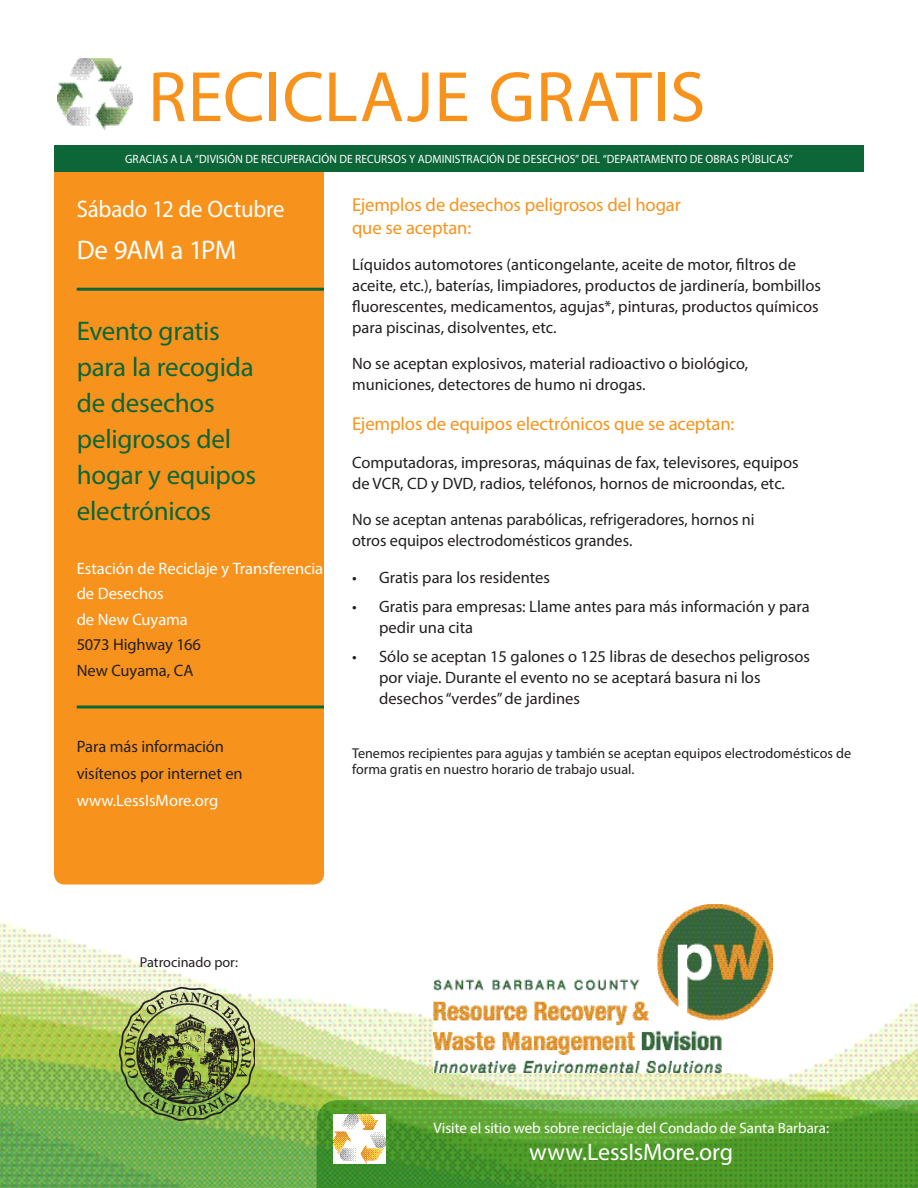
<style>
.page{position:relative;width:918px;height:1188px;background:#fff}
.page>*{position:absolute;margin:0;border:0;box-sizing:border-box;transform-origin:0 0}
.t1{font:72px "Myriad Pro";letter-spacing:.01em;color:#f7931d}
.t2{font:27px/36px "Myriad Pro";letter-spacing:-.01em;color:#0c6638}
.t3{font:27px "Myriad Pro";letter-spacing:-.03em;color:#fff}
.t4{font:24px "Myriad Pro";letter-spacing:-.01em;color:#fff}
.t5{font:24px "Myriad Pro";letter-spacing:-.01em;color:#fff;scale:.95 1}
.t6{font:18.75px/22.5px "Myriad Pro";letter-spacing:-.01em;color:#f7931d}
.t7{font:16.5px/21px "Myriad Pro";color:#231f20}
.t8{font:16.5px/25.5px "Myriad Pro";letter-spacing:-.005em;color:#fff}
.t9{font:15px "Myriad Pro";color:#fff}
.t10{font:14.25px/16.5px "Myriad Pro";color:#231f20}
.t11{font:12px "Myriad Pro";letter-spacing:.01em;color:#fff;scale:.95 1}
.s1{color:#fff}
</style>
<div class="page">
<img style="left:0;top:921px;width:918px;height:267px">
<div style="left:54px;top:157px;width:270px;height:728px;background:#f7931d;border-radius:11px"></div>
<hr style="left:77px;top:288px;width:247px;height:3px;background:#0c6638">
<hr style="left:77px;top:706px;width:247px;height:3px;background:#0c6638">
<div style="left:54px;top:145px;width:810px;height:27px;background:#0c6638"></div>
<img style="left:433px;top:904px;width:340px;height:169px">
<img style="left:120px;top:986px;width:135px;height:134px">
<img style="left:57px;top:59px;width:75px;height:70px">
<svg style="left:317px;top:1100px;width:601px;height:88px;background:#529c2f"></svg>
<img style="left:334px;top:1115px;width:52px;height:49px">
<p class="t1" style="left:148px;top:53px;width:559px">RECICLAJE GRATIS</p>
<p class="t11" style="left:125px;top:151px;width:15px">Gracias</p>
<p class="t11" style="left:170px;top:151px;width:130px">a la “División de Recuperaci</p>
<p class="t11" style="left:322px;top:151px;width:71px">ón de Recursos</p>
<p class="t11" style="left:409px;top:151px;width:24px">y Administraci</p>
<p class="t11" style="left:489px;top:151px;width:52px">ón de Desechos</p>
<p class="t11" style="left:575px;top:151px;width:14px">” del</p>
<p class="t11" style="left:603px;top:151px;width:21px">“Departamento</p>
<p class="t11" style="left:690px;top:151px;width:39px">de Obras</p>
<p class="t11" style="left:741px;top:151px;width:28px">Públicas</p>
<p class="t11" style="left:789px;top:151px;width:6px">”</p>
<p class="t6" style="left:352px;top:193px;width:330px">Ejemplos de desechos peligrosos del hogar que se aceptan:</p>
<p class="t7" style="left:352px;top:253px;width:470px">Líquidos automotores (anticongelante, aceite de motor, filtros de aceite, etc.), baterías, limpiadores, productos de jardinería, bombillos fluorescentes, medicamentos, agujas*, pinturas, productos químicos para piscinas, disolventes, etc.</p>
<p class="t7" style="left:352px;top:352px;width:398px">No se aceptan explosivos, material radioactivo o biológico, municiones, detectores de humo ni drogas.</p>
<p class="t6" style="left:352px;top:412px;width:384px">Ejemplos de equipos electrónicos que se aceptan:</p>
<p class="t7" style="left:352px;top:451px;width:448px">Computadoras, impresoras, máquinas de fax, televisores, equipos de VCR, CD y DVD, radios, teléfonos, hornos de microondas, etc.</p>
<p class="t7" style="left:352px;top:508px;width:404px">No se aceptan antenas parabólicas, refrigeradores, hornos ni otros equipos electrodomésticos grandes.</p>
<p class="t7" style="left:352px;top:567px;width:200px">• Gratis para los residentes</p>
<p class="t7" style="left:379px;top:596px;width:432px;text-indent:-27px">• Gratis para empresas: Llame antes para más información y para pedir una cita</p>
<p class="t7" style="left:379px;top:646px;width:432px;text-indent:-27px">• Sólo se aceptan 15 galones o 125 libras de desechos peligrosos por viaje. Durante el evento no se aceptará basura ni los desechos “verdes” de jardines</p>
<p class="t10" style="left:352px;top:744px;width:501px">Tenemos recipientes para agujas y también se aceptan equipos electrodomésticos de forma gratis en nuestro horario de trabajo usual.</p>
<p class="t5" style="left:77px;top:194px;width:221px">Sábado 12 de Octubre</p>
<p class="t3" style="left:77px;top:233px;width:161px">De 9AM a 1PM</p>
<p class="t2" style="left:77px;top:312px;width:181px">Evento gratis para la recogida de desechos peligrosos del hogar y equipos electrónicos</p>
<p class="t8" style="left:77px;top:555px;width:248px">Estación de Reciclaje y Transferencia de Desechos<br>de New Cuyama</p>
<p class="t7" style="left:77px;top:634px;width:126px">5073 Highway 166</p>
<p class="t7" style="left:77px;top:660px;width:118px">New Cuyama, CA</p>
<p class="t7" style="left:77px;top:733px;width:168px;line-height:27px">Para más información visítenos por internet en <span class="s1">www.LessIsMore.org</span></p>
<p class="t10" style="left:140px;top:954px;width:100px">Patrocinado por:</p>
<p class="t9" style="left:433px;top:1119px;width:397px">Visite el sitio web sobre reciclaje del Condado de Santa Barbara:</p>
<p class="t4" style="left:529px;top:1137px;width:206px">www.LessIsMore.org</p>
</div>
